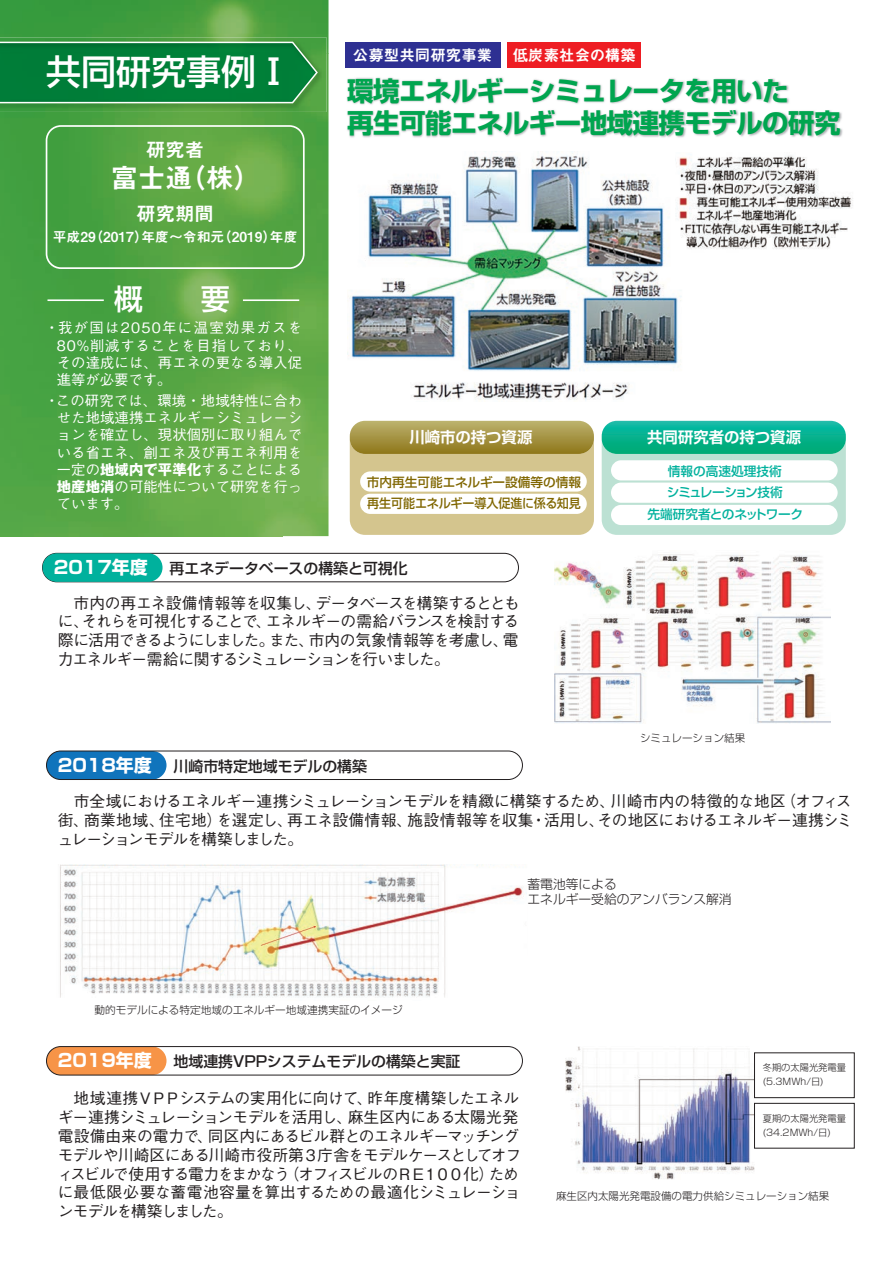
<style>
.page{position:relative;width:893px;height:1263px;background:#fff}
.page>*{position:absolute;margin:0;border:0;box-sizing:border-box;transform-origin:0 0}
.t1{font:500 34.95px "Shin Go Pro";color:#fff}
.t2{font:500 28.95px "Shin Go Pro";color:#fff}
.t3{font:27.3px "Midashi Go Pro MB31";color:#fff}
.t4{font:700 26.55px/32px "Shin Go Pro";letter-spacing:-.025em;color:#00a54f}
.t5{font:19.35px "Midashi Go Pro MB31";color:#fff}
.t6{font:500 15.75px/18.9px "Gothic BBB Pro";letter-spacing:-.055em;color:#231f20;text-align:justify}
.t7{font:700 15.45px "Shin Go Pro De";color:#fff}
.t8{font:15.45px "Midashi Go Pro MB31";color:#fff}
.t9{font:500 14.85px "Shin Go Pro";color:#231f20}
.t10{font:500 14.4px/17.2px "Gothic BBB Pro";letter-spacing:.005em;color:#fff;text-align:justify}
.t11{font:13.8px "Midashi Go Pro MB31";color:#fff}
.t12{font:300 12.75px/15.3px "Shin Go Pro";color:#231f20}
.t13{font:500 12.6px/21.8px "Shin Go Pro";color:#806600}
.t14{font:500 12.6px/21.8px "Shin Go Pro";letter-spacing:-.02em;color:#00b19d;text-align:center}
.t15{font:300 10.65px "Shin Go Pro";color:#231f20}
.t16{font:300 10.5px "Shin Go Pro";color:#231f20}
.t17{font:300 9.3px/13.8px "Shin Go Pro";color:#231f20}
.s1{font-family:"Gothic MB101 Pro";font-weight:700}
.s2{font-weight:700;font-size:17.85px;color:#fff}
</style>
<div class="page">
<img style="left:554px;top:554px;width:277px;height:169px">
<img style="left:0;top:536px;width:282px;height:1px">
<img style="left:0;top:0;width:328px;height:53px">
<img style="left:282px;top:53px;width:46px;height:483px">
<img style="left:0;top:112px;width:282px;height:424px">
<svg style="left:350px;top:421px;width:244px;height:114px;background:#c1b170"></svg>
<svg style="left:602px;top:421px;width:244px;height:114px;background:#5bc8ae"></svg>
<hr style="left:243px;top:299px;width:56px;height:2px;background:#fff">
<hr style="left:47px;top:299px;width:57px;height:2px;background:#fff">
<div style="left:46px;top:125px;width:259px;height:144px;border:2px solid #fff;border-radius:14px"></div>
<div style="left:345px;top:42px;width:156px;height:26px;background:#2e3092"></div>
<div style="left:508px;top:42px;width:133px;height:26px;background:#ee1d23"></div>
<img style="left:347px;top:77px;width:496px;height:61px">
<img style="left:0;top:37px;width:327px;height:75px">
<svg style="left:0;top:41px;width:319px;height:64px;background:#128641"></svg>
<div style="left:360px;top:471px;width:227px;height:21px;background:#fff;border-radius:10px"></div>
<div style="left:360px;top:494px;width:227px;height:20px;background:#fff;border-radius:10px"></div>
<div style="left:611px;top:460px;width:227px;height:20px;background:#fff;border-radius:10px"></div>
<div style="left:611px;top:483px;width:227px;height:20px;background:#fff;border-radius:10px"></div>
<div style="left:611px;top:505px;width:227px;height:20px;background:#fff;border-radius:10px"></div>
<img style="left:347px;top:153px;width:335px;height:247px">
<img style="left:675px;top:153px;width:178px;height:99px">
<div style="left:42px;top:553px;width:477px;height:29px;border:1px solid #231f20;border-radius:14px"></div>
<div style="left:43px;top:553px;width:120px;height:29px;background:#00b19d;border-radius:14px"></div>
<div style="left:46px;top:751px;width:120px;height:28px;background:#1074bc;border-radius:14px"></div>
<div style="left:46px;top:750px;width:477px;height:30px;border:1px solid #231f20;border-radius:14px"></div>
<div style="left:46px;top:1046px;width:120px;height:29px;background:#f79447;border-radius:14px"></div>
<div style="left:46px;top:1046px;width:477px;height:29px;border:1px solid #231f20;border-radius:14px"></div>
<img style="left:60px;top:864px;width:467px;height:134px">
<img style="left:566px;top:1046px;width:188px;height:134px">
<div style="left:754px;top:1052px;width:100px;height:46px;border:1px solid #231f20"></div>
<div style="left:754px;top:1103px;width:100px;height:45px;border:1px solid #231f20"></div>
<h1 class="t1" style="left:46px;top:43px;width:247px">共同研究事例Ⅰ</h1>
<p class="t5" style="left:146px;top:134px;width:60px">研究者</p>
<h3 class="t3" style="left:111px;top:156px;width:151px">富士通（株）</h3>
<p class="t5" style="left:136px;top:198px;width:79px">研究期間</p>
<p class="t11" style="left:53px;top:226px;width:246px">平成29（2017）年度～令和元（2019）年度</p>
<h2 class="t2" style="left:114px;top:275px;width:117px">概　　要</h2>
<p class="t8" style="left:353px;top:43px;width:141px">公募型共同研究事業</p>
<p class="t8" style="left:513px;top:43px;width:125px">低炭素社会の構築</p>
<h3 class="t4" style="left:347px;top:72px;width:495px">環境エネルギーシミュレータを用いた<br>再生可能エネルギー地域連携モデルの研究</h3>
<p class="t10" style="left:57px;top:317px;width:247px;text-indent:-12px">・我が国は2050年に温室効果ガスを80%削減することを目指しており、その達成には、再エネの更なる導入促進等が必要です。</p>
<p class="t10" style="left:57px;top:390px;width:247px;text-indent:-12px">・この研究では、環境・地域特性に合わせた地域連携エネルギーシミュレーションを確立し、現状個別に取り組んでいる省エネ、創エネ及び再エネ利用を一定の<span class="s1">地域内で平準化</span>することによる<span class="s1">地産地消</span>の可能性について研究を行っています。</p>
<p class="t7" style="left:409px;top:425px;width:125px">川崎市の持つ資源</p>
<p class="t7" style="left:647px;top:425px;width:155px">共同研究者の持つ資源</p>
<p class="t13" style="left:367px;top:469px;width:216px">市内再生可能エネルギー設備等の情報再生可能エネルギー導入促進に係る知見</p>
<p class="t14" style="left:647px;top:458px;width:157px">情報の高速処理技術<br>シミュレーション技術<br>先端研究者とのネットワーク</p>
<p class="t9" style="left:52px;top:556px;width:357px"><span class="s2">２０17年度</span> 再エネデータベースの構築と可視化</p>
<p class="t6" style="left:58px;top:591px;width:463px;text-indent:16px">市内の再エネ設備情報等を収集し、データベースを構築するとともに、それらを可視化することで、エネルギーの需給バランスを検討する際に活用できるようにしました。また、市内の気象情報等を考慮し、電力エネルギー需給に関するシミュレーションを行いました。</p>
<p class="t9" style="left:56px;top:754px;width:312px"><span class="s2">２０18年度</span> 川崎市特定地域モデルの構築</p>
<p class="t16" style="left:640px;top:729px;width:106px">シミュレーション結果</p>
<p class="t6" style="left:58px;top:789px;width:796px;text-indent:16px">市全域におけるエネルギー連携シミュレーションモデルを精緻に構築するため、川崎市内の特徴的な地区（オフィス街、商業地域、住宅地）を選定し、再エネ設備情報、施設情報等を収集・活用し、その地区におけるエネルギー連携シミュレーションモデルを構築しました。</p>
<p class="t12" style="left:527px;top:875px;width:206px">蓄電池等による<br>エネルギー受給のアンバランス解消</p>
<p class="t15" style="left:95px;top:1001px;width:310px">動的モデルによる特定地域のエネルギー地域連携実証のイメージ</p>
<p class="t9" style="left:56px;top:1049px;width:406px"><span class="s2">２０19年度</span> 地域連携VPPシステムモデルの構築と実証</p>
<p class="t6" style="left:58px;top:1086px;width:465px;text-align:left">　地域連携ＶＰＰシステムの実用化に向けて、昨年度構築したエネルギー連携シミュレーションモデルを活用し、麻生区内にある太陽光発電設備由来の電力で、同区内にあるビル群とのエネルギーマッチングモデルや川崎区にある川崎市役所第３庁舎をモデルケースとしてオフィスビルで使用する電力をまかなう（オフィスビルのＲＥ１００化）ために最低限必要な蓄電池容量を算出するための最適化シミュレーションモデルを構築しました。</p>
<p class="t17" style="left:763px;top:1059px;width:85px">冬期の太陽光発電量(5.3MWh/日)</p>
<p class="t17" style="left:763px;top:1110px;width:85px">夏期の太陽光発電量(34.2MWh/日)</p>
<p class="t16" style="left:556px;top:1187px;width:274px">麻生区内太陽光発電設備の電力供給シミュレーション結果</p>
</div>
